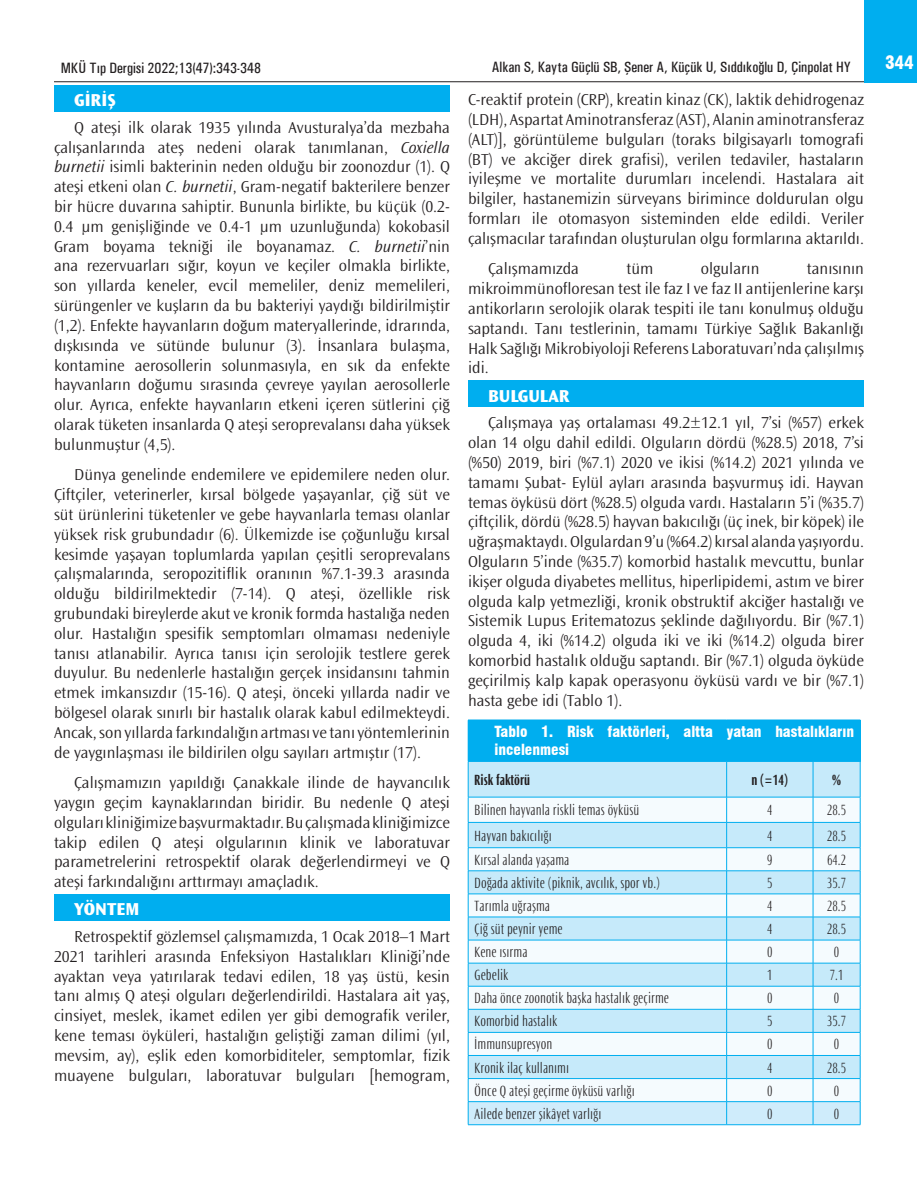
<style>
.page{position:relative;width:918px;height:1188px;background:#fff}
.page>*{position:absolute;margin:0;border:0;box-sizing:border-box;transform-origin:0 0}
.Gövde_Başlık_1__Sevi{font:800 18px "Ocean Sans MT Pro";color:#fff}
.t1{font:900 condensed 18px "Swiss 721 BT";color:#fff}
.Makale_Metni_Gövde-T{font:300 16.5px/19.8px "Ocean Sans MT Pro";color:#231f20;text-align:justify}
.t2{font:300 condensed 15px "Ocean Sans MT Pro";color:#231f20}
.t3{font:500 15px "Univers Condensed";color:#231f20}
.Tablo_Başlık_İlk_Sat{font:900 condensed 15px/18px "Swiss 721 BT";color:#fff}
.t4{font:700 condensed 15px "Ocean Sans MT Pro";color:#231f20}
.s1{font-style:italic}
</style>
<div class="page">
<hr style="left:54px;top:81px;width:810px;height:1px;background:#231f20">
<div style="left:865px;top:0;width:52px;height:82px;background:#00aeef"></div>
<div style="left:55px;top:85px;width:395px;height:26px;background:#00aeef"></div>
<div style="left:55px;top:894px;width:395px;height:26px;background:#00aeef"></div>
<div style="left:468px;top:380px;width:395px;height:27px;background:#00aeef"></div>
<div style="left:468px;top:720px;width:392px;height:41px;background:#00aeef"></div>
<div style="left:469px;top:762px;width:391px;height:35px;background:#c6eafa"></div>
<hr style="left:860px;top:720px;width:1px;height:41px;background:#00aeef">
<hr style="left:468px;top:761px;width:259px;height:1px;background:#00aeef">
<hr style="left:468px;top:762px;width:1px;height:35px;background:#00aeef">
<hr style="left:727px;top:761px;width:86px;height:1px;background:#00aeef">
<hr style="left:726px;top:762px;width:1px;height:35px;background:#00aeef">
<hr style="left:813px;top:761px;width:47px;height:1px;background:#00aeef">
<hr style="left:813px;top:762px;width:1px;height:35px;background:#00aeef">
<hr style="left:860px;top:762px;width:1px;height:35px;background:#00aeef">
<svg style="left:468px;top:797px;width:393px;height:328px"></svg>
<hr style="left:468px;top:1124px;width:259px;height:1px;background:#00aeef">
<hr style="left:727px;top:1124px;width:86px;height:1px;background:#00aeef">
<hr style="left:813px;top:1124px;width:47px;height:1px;background:#00aeef">
<p class="t3" style="left:61px;top:59px;width:202px">MKÜ Tıp Dergisi 2022;13(47):343-348</p>
<p class="t3" style="left:492px;top:58px;width:361px">Alkan S, Kayta Güçlü SB, Şener A, Küçük U, Sıddıkoğlu D, Çinpolat HY</p>
<p class="t1" style="left:885px;top:51px;width:30px">344</p>
<p class="Gövde_Başlık_1__Sevi" style="left:74px;top:89px;width:43px">GİRİŞ</p>
<p class="Makale_Metni_Gövde-T" style="left:54px;top:117px;width:398px;text-indent:20px">Q ateşi ilk olarak 1935 yılında Avusturalya’da mezbaha çalışanlarında ateş nedeni olarak tanımlanan, <span class="s1">Coxiella burnetii</span> isimli bakterinin neden olduğu bir zoonozdur (1). Q ateşi etkeni olan <span class="s1">C. burnetii</span>, Gram-negatif bakterilere benzer bir hücre duvarına sahiptir. Bununla birlikte, bu küçük (0.2- 0.4 µm genişliğinde ve 0.4-1 µm uzunluğunda) kokobasil Gram boyama tekniği ile boyanamaz. <span class="s1">C. burnetii</span>’nin ana rezervuarları sığır, koyun ve keçiler olmakla birlikte, son yıllarda keneler, evcil memeliler, deniz memelileri, sürüngenler ve kuşların da bu bakteriyi yaydığı bildirilmiştir (1,2). Enfekte hayvanların doğum materyallerinde, idrarında, dışkısında ve sütünde bulunur (3). İnsanlara bulaşma, kontamine aerosollerin solunmasıyla, en sık da enfekte hayvanların doğumu sırasında çevreye yayılan aerosollerle olur. Ayrıca, enfekte hayvanların etkeni içeren sütlerini çiğ olarak tüketen insanlarda Q ateşi seroprevalansı daha yüksek bulunmuştur (4,5).</p>
<p class="Makale_Metni_Gövde-T" style="left:54px;top:465px;width:398px;text-indent:20px">Dünya genelinde endemilere ve epidemilere neden olur.<br>Çiftçiler, veterinerler, kırsal bölgede yaşayanlar, çiğ süt ve süt ürünlerini tüketenler ve gebe hayvanlarla teması olanlar yüksek risk grubundadır (6). Ülkemizde ise çoğunluğu kırsal kesimde yaşayan toplumlarda yapılan çeşitli seroprevalans çalışmalarında, seropozitiflik oranının %7.1-39.3 arasında olduğu bildirilmektedir (7-14). Q ateşi, özellikle risk grubundaki bireylerde akut ve kronik formda hastalığa neden olur. Hastalığın spesifik semptomları olmaması nedeniyle tanısı atlanabilir. Ayrıca tanısı için serolojik testlere gerek duyulur. Bu nedenlerle hastalığın gerçek insidansını tahmin etmek imkansızdır (15-16). Q ateşi, önceki yıllarda nadir ve bölgesel olarak sınırlı bir hastalık olarak kabul edilmekteydi.<br>Ancak, son yıllarda farkındalığın artması ve tanı yöntemlerinin de yaygınlaşması ile bildirilen olgu sayıları artmıştır (17).</p>
<p class="Makale_Metni_Gövde-T" style="left:54px;top:773px;width:398px;text-indent:20px">Çalışmamızın yapıldığı Çanakkale ilinde de hayvancılık yaygın geçim kaynaklarından biridir. Bu nedenle Q ateşi olguları kliniğimize başvurmaktadır. Bu çalışmada kliniğimizce takip edilen Q ateşi olgularının klinik ve laboratuvar parametrelerini retrospektif olarak değerlendirmeyi ve Q ateşi farkındalığını arttırmayı amaçladık.</p>
<p class="Gövde_Başlık_1__Sevi" style="left:74px;top:898px;width:67px">YÖNTEM</p>
<p class="Makale_Metni_Gövde-T" style="left:54px;top:927px;width:398px;text-indent:20px">Retrospektif gözlemsel çalışmamızda, 1 Ocak 2018–1 Mart 2021 tarihleri arasında Enfeksiyon Hastalıkları Kliniği’nde ayaktan veya yatırılarak tedavi edilen, 18 yaş üstü, kesin tanı almış Q ateşi olguları değerlendirildi. Hastalara ait yaş, cinsiyet, meslek, ikamet edilen yer gibi demografik veriler, kene teması öyküleri, hastalığın geliştiği zaman dilimi (yıl, mevsim, ay), eşlik eden komorbiditeler, semptomlar, fizik muayene bulguları, laboratuvar bulguları [hemogram,</p>
<p class="Makale_Metni_Gövde-T" style="left:468px;top:90px;width:398px">C-reaktif protein (CRP), kreatin kinaz (CK), laktik dehidrogenaz (LDH), Aspartat Aminotransferaz (AST), Alanin aminotransferaz (ALT)], görüntüleme bulguları (toraks bilgisayarlı tomografi (BT) ve akciğer direk grafisi), verilen tedaviler, hastaların iyileşme ve mortalite durumları incelendi. Hastalara ait bilgiler, hastanemizin sürveyans birimince doldurulan olgu formları ile otomasyon sisteminden elde edildi. Veriler çalışmacılar tarafından oluşturulan olgu formlarına aktarıldı.</p>
<p class="Makale_Metni_Gövde-T" style="left:488px;top:259px;width:92px">Çalışmamızda</p>
<p class="Makale_Metni_Gövde-T" style="left:626px;top:259px;width:28px">tüm</p>
<p class="Makale_Metni_Gövde-T" style="left:701px;top:259px;width:60px">olguların</p>
<p class="Makale_Metni_Gövde-T" style="left:468px;top:259px;width:398px;text-indent:339px">tanısının mikroimmünofloresan test ile faz I ve faz II antijenlerine karşı antikorların serolojik olarak tespiti ile tanı konulmuş olduğu saptandı. Tanı testlerinin, tamamı Türkiye Sağlık Bakanlığı Halk Sağlığı Mikrobiyoloji Referens Laboratuvarı’nda çalışılmış idi.</p>
<p class="Gövde_Başlık_1__Sevi" style="left:488px;top:385px;width:83px">BULGULAR</p>
<p class="Makale_Metni_Gövde-T" style="left:468px;top:413px;width:398px;text-indent:20px">Çalışmaya yaş ortalaması 49.2±12.1 yıl, 7’si (%57) erkek olan 14 olgu dahil edildi. Olguların dördü (%28.5) 2018, 7’si (%50) 2019, biri (%7.1) 2020 ve ikisi (%14.2) 2021 yılında ve tamamı Şubat- Eylül ayları arasında başvurmuş idi. Hayvan temas öyküsü dört (%28.5) olguda vardı. Hastaların 5’i (%35.7) çiftçilik, dördü (%28.5) hayvan bakıcılığı (üç inek, bir köpek) ile uğraşmaktaydı. Olgulardan 9’u (%64.2) kırsal alanda yaşıyordu.<br>Olguların 5’inde (%35.7) komorbid hastalık mevcuttu, bunlar ikişer olguda diyabetes mellitus, hiperlipidemi, astım ve birer olguda kalp yetmezliği, kronik obstruktif akciğer hastalığı ve Sistemik Lupus Eritematozus şeklinde dağılıyordu. Bir (%7.1) olguda 4, iki (%14.2) olguda iki ve iki (%14.2) olguda birer komorbid hastalık olduğu saptandı. Bir (%7.1) olguda öyküde geçirilmiş kalp kapak operasyonu öyküsü vardı ve bir (%7.1) hasta gebe idi (Tablo 1).</p>
<p class="Tablo_Başlık_İlk_Sat" style="left:494px;top:723px;width:361px">Tablo 1. Risk faktörleri, altta yatan hastalıkların incelenmesi</p>
<p class="t4" style="left:474px;top:771px;width:57px">Risk faktörü</p>
<p class="t4" style="left:751px;top:771px;width:38px">n (=14)</p>
<p class="t4" style="left:832px;top:771px;width:11px">%</p>
<p class="t2" style="left:474px;top:801px;width:167px">Bilinen hayvanla riskli temas öyküsü</p>
<p class="t2" style="left:767px;top:801px;width:7px">4</p>
<p class="t2" style="left:827px;top:801px;width:21px">28.5</p>
<p class="t2" style="left:474px;top:827px;width:79px">Hayvan bakıcılığı</p>
<p class="t2" style="left:767px;top:827px;width:7px">4</p>
<p class="t2" style="left:827px;top:827px;width:21px">28.5</p>
<p class="t2" style="left:474px;top:851px;width:97px">Kırsal alanda yaşama</p>
<p class="t2" style="left:767px;top:851px;width:7px">9</p>
<p class="t2" style="left:827px;top:851px;width:21px">64.2</p>
<p class="t2" style="left:474px;top:874px;width:187px">Doğada aktivite (piknik, avcılık, spor vb.)</p>
<p class="t2" style="left:767px;top:874px;width:7px">5</p>
<p class="t2" style="left:827px;top:874px;width:21px">35.7</p>
<p class="t2" style="left:474px;top:897px;width:78px">Tarımla uğraşma</p>
<p class="t2" style="left:767px;top:897px;width:7px">4</p>
<p class="t2" style="left:827px;top:897px;width:21px">28.5</p>
<p class="t2" style="left:474px;top:920px;width:90px">Çiğ süt peynir yeme</p>
<p class="t2" style="left:767px;top:920px;width:7px">4</p>
<p class="t2" style="left:827px;top:920px;width:21px">28.5</p>
<p class="t2" style="left:474px;top:943px;width:55px">Kene ısırma</p>
<p class="t2" style="left:767px;top:943px;width:7px">0</p>
<p class="t2" style="left:834px;top:943px;width:7px">0</p>
<p class="t2" style="left:474px;top:966px;width:36px">Gebelik</p>
<p class="t2" style="left:767px;top:966px;width:7px">1</p>
<p class="t2" style="left:830px;top:966px;width:15px">7.1</p>
<p class="t2" style="left:474px;top:989px;width:196px">Daha önce zoonotik başka hastalık geçirme</p>
<p class="t2" style="left:767px;top:989px;width:7px">0</p>
<p class="t2" style="left:834px;top:989px;width:7px">0</p>
<p class="t2" style="left:474px;top:1012px;width:85px">Komorbid hastalık</p>
<p class="t2" style="left:767px;top:1012px;width:7px">5</p>
<p class="t2" style="left:827px;top:1012px;width:21px">35.7</p>
<p class="t2" style="left:474px;top:1035px;width:80px">İmmunsupresyon</p>
<p class="t2" style="left:767px;top:1035px;width:7px">0</p>
<p class="t2" style="left:834px;top:1035px;width:7px">0</p>
<p class="t2" style="left:474px;top:1059px;width:97px">Kronik ilaç kullanımı</p>
<p class="t2" style="left:767px;top:1059px;width:7px">4</p>
<p class="t2" style="left:827px;top:1059px;width:21px">28.5</p>
<p class="t2" style="left:474px;top:1082px;width:162px">Önce Q ateşi geçirme öyküsü varlığı</p>
<p class="t2" style="left:767px;top:1082px;width:7px">0</p>
<p class="t2" style="left:834px;top:1082px;width:7px">0</p>
<p class="t2" style="left:474px;top:1105px;width:129px">Ailede benzer şikâyet varlığı</p>
<p class="t2" style="left:767px;top:1105px;width:7px">0</p>
<p class="t2" style="left:834px;top:1105px;width:7px">0</p>
</div>
